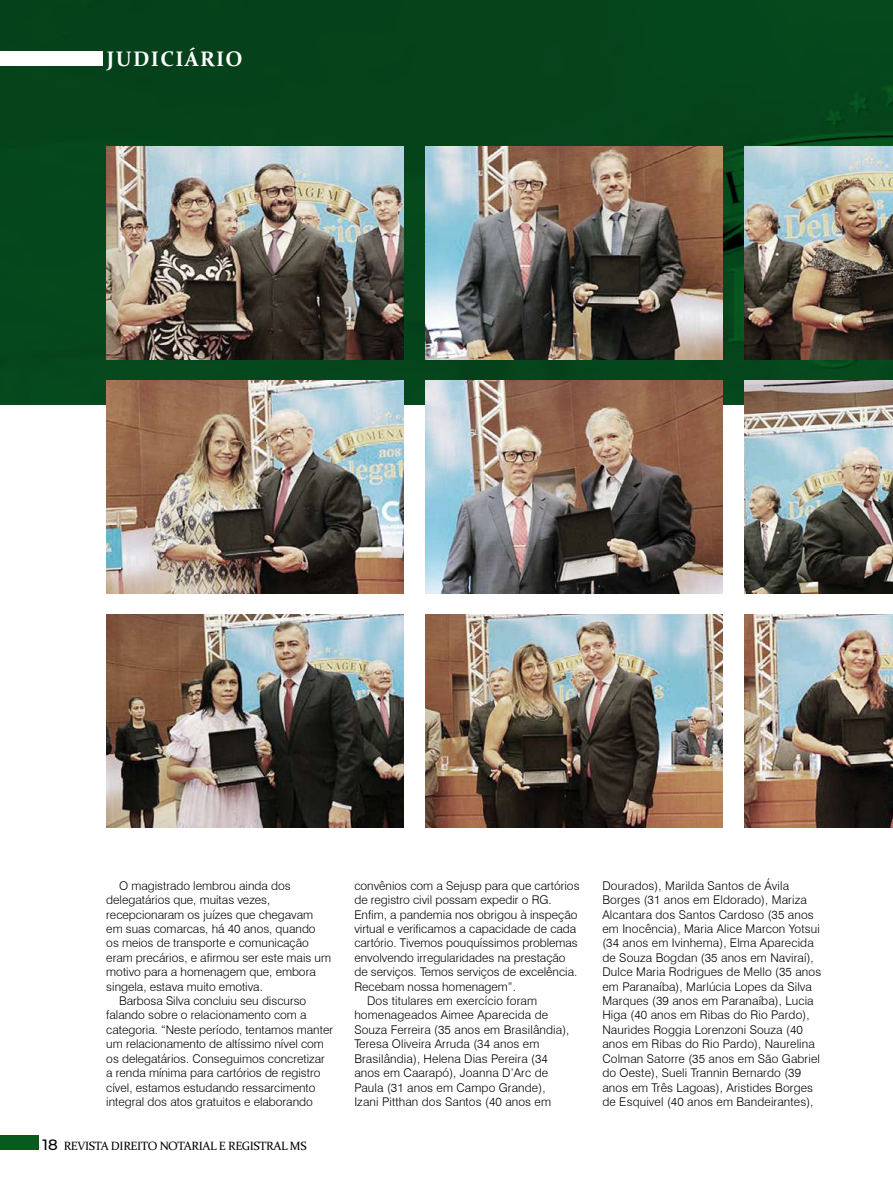
<style>
.page{position:relative;width:893px;height:1191px;background:#fff}
.page>*{position:absolute;margin:0;border:0;box-sizing:border-box;transform-origin:0 0}
.t1{font:700 21px "Constantia";letter-spacing:.06em;color:#fff}
.t2{font:300 12px/14.4px "Swiss 721 BT";color:#000}
.t3{font:12px "Constantia";letter-spacing:-.03em;color:#000}
.s1{font-family:"Montserrat";font-weight:500;font-size:15px}
</style>
<div class="page">
<div style="left:0;top:0;width:893px;height:404px;background:#05441b"></div>
<div style="left:0;top:51px;width:102px;height:15px;background:#fff"></div>
<img style="left:106px;top:146px;width:298px;height:213px">
<img style="left:425px;top:146px;width:298px;height:213px">
<img style="left:744px;top:146px;width:149px;height:213px">
<img style="left:106px;top:380px;width:298px;height:213px">
<img style="left:425px;top:380px;width:298px;height:213px">
<img style="left:744px;top:380px;width:149px;height:213px">
<img style="left:106px;top:614px;width:298px;height:213px">
<img style="left:425px;top:614px;width:298px;height:213px">
<img style="left:744px;top:614px;width:149px;height:213px">
<div style="left:0;top:1135px;width:38px;height:15px;background:#0a5a1f"></div>
<h1 class="t1" style="left:107px;top:44px;width:138px">JUDICIÁRIO</h1>
<p class="t2" style="left:119px;top:878px;width:173px">O magistrado lembrou ainda dos</p>
<p class="t2" style="left:106px;top:892px;width:166px">delegatários que, muitas vezes,</p>
<p class="t2" style="left:106px;top:907px;width:208px">recepcionaram os juízes que chegavam</p>
<p class="t2" style="left:106px;top:921px;width:211px">em suas comarcas, há 40 anos, quando</p>
<p class="t2" style="left:106px;top:936px;width:204px">os meios de transporte e comunicação</p>
<p class="t2" style="left:106px;top:950px;width:226px">eram precários, e afirmou ser este mais um</p>
<p class="t2" style="left:106px;top:964px;width:211px">motivo para a homenagem que, embora</p>
<p class="t2" style="left:106px;top:979px;width:158px">singela, estava muito emotiva.</p>
<p class="t2" style="left:119px;top:993px;width:189px">Barbosa Silva concluiu seu discurso</p>
<p class="t2" style="left:106px;top:1008px;width:202px">falando sobre o relacionamento com a</p>
<p class="t2" style="left:106px;top:1022px;width:228px">categoria. “Neste período, tentamos manter</p>
<p class="t2" style="left:106px;top:1036px;width:219px">um relacionamento de altíssimo nível com</p>
<p class="t2" style="left:106px;top:1051px;width:220px">os delegatários. Conseguimos concretizar</p>
<p class="t2" style="left:106px;top:1065px;width:216px">a renda mínima para cartórios de registro</p>
<p class="t2" style="left:106px;top:1080px;width:211px">cível, estamos estudando ressarcimento</p>
<p class="t2" style="left:106px;top:1094px;width:208px">integral dos atos gratuitos e elaborando</p>
<p class="t3" style="left:43px;top:1138px;width:266px"><span class="s1">18</span> REVISTA DIREITO NOTARIAL E REGISTRAL MS</p>
<p class="t2" style="left:354px;top:878px;width:227px">convênios com a Sejusp para que cartórios</p>
<p class="t2" style="left:354px;top:892px;width:199px">de registro civil possam expedir o RG.</p>
<p class="t2" style="left:354px;top:907px;width:225px">Enfim, a pandemia nos obrigou à inspeção</p>
<p class="t2" style="left:354px;top:921px;width:223px">virtual e verificamos a capacidade de cada</p>
<p class="t2" style="left:354px;top:936px;width:225px">cartório. Tivemos pouquíssimos problemas</p>
<p class="t2" style="left:354px;top:950px;width:213px">envolvendo irregularidades na prestação</p>
<p class="t2" style="left:354px;top:964px;width:224px">de serviços. Temos serviços de excelência.</p>
<p class="t2" style="left:354px;top:979px;width:163px">Recebam nossa homenagem”.</p>
<p class="t2" style="left:367px;top:993px;width:171px">Dos titulares em exercício foram</p>
<p class="t2" style="left:354px;top:1008px;width:195px">homenageados Aimee Aparecida de</p>
<p class="t2" style="left:354px;top:1022px;width:217px">Souza Ferreira (35 anos em Brasilândia),</p>
<p class="t2" style="left:354px;top:1036px;width:187px">Teresa Oliveira Arruda (34 anos em</p>
<p class="t2" style="left:354px;top:1051px;width:195px">Brasilândia), Helena Dias Pereira (34</p>
<p class="t2" style="left:354px;top:1065px;width:195px">anos em Caarapó), Joanna D’Arc de</p>
<p class="t2" style="left:354px;top:1080px;width:193px">Paula (31 anos em Campo Grande),</p>
<p class="t2" style="left:354px;top:1094px;width:198px">Izani Pitthan dos Santos (40 anos em</p>
<p class="t2" style="left:602px;top:878px;width:220px">Dourados), Marilda Santos de Ávila Borges (31 anos em Eldorado), Mariza Alcantara dos Santos Cardoso (35 anos em Inocência), Maria Alice Marcon Yotsui (34 anos em Ivinhema), Elma Aparecida de Souza Bogdan (35 anos em Naviraí), Dulce Maria Rodrigues de Mello (35 anos em Paranaíba), Marlúcia Lopes da Silva Marques (39 anos em Paranaíba), Lucia Higa (40 anos em Ribas do Rio Pardo), Naurides Roggia Lorenzoni Souza (40 anos em Ribas do Rio Pardo), Naurelina Colman Satorre (35 anos em São Gabriel do Oeste), Sueli Trannin Bernardo (39 anos em Três Lagoas), Aristides Borges de Esquivel (40 anos em Bandeirantes),</p>
</div>
